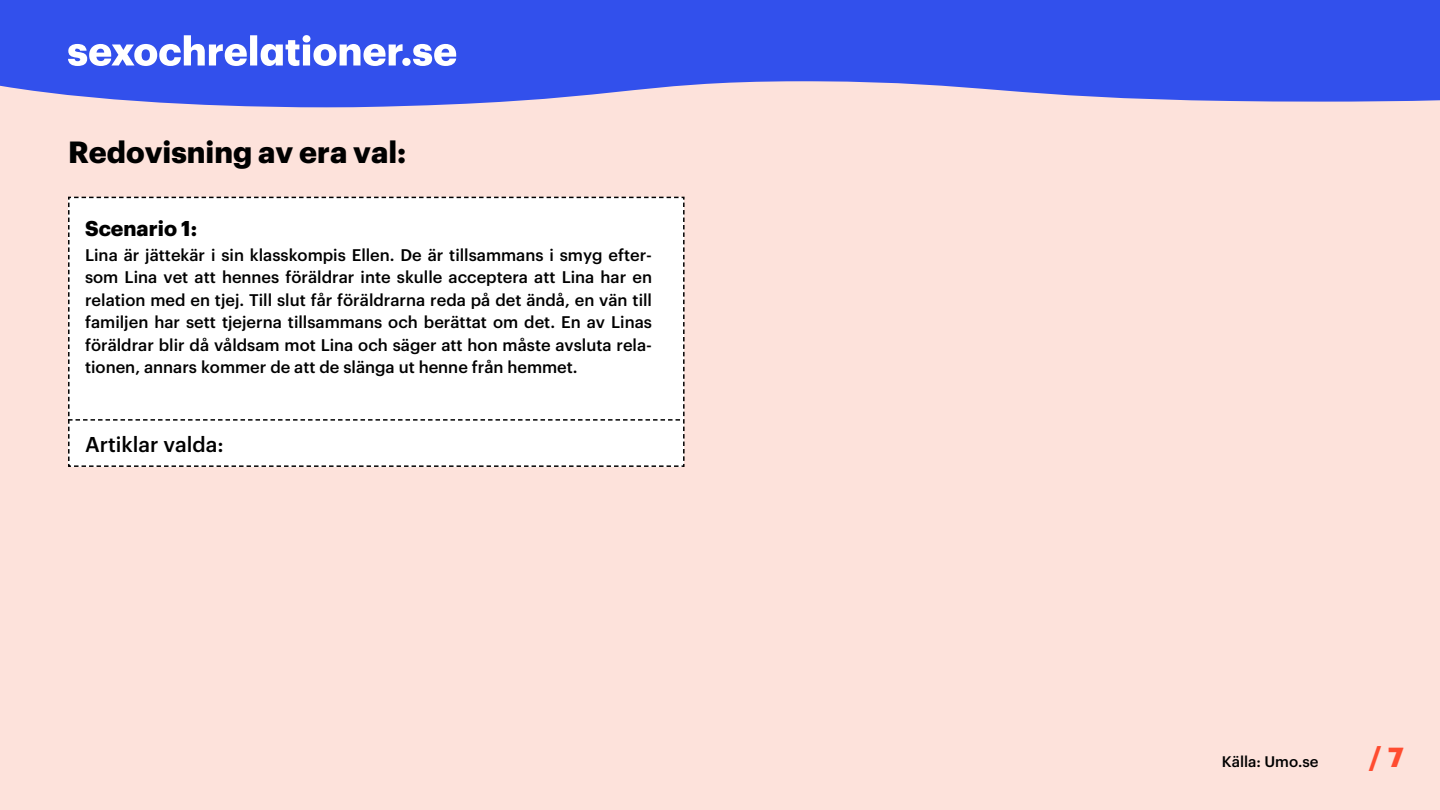
<style>
.page{position:relative;width:1440px;height:810px;background:#fde2db}
.page>*{position:absolute;margin:0;border:0;box-sizing:border-box;transform-origin:0 0}
.t1{font:700 30px "Graphik";color:#000}
.t2{font:700 27px "Graphik";color:#ff4c30}
.t3{font:500 21px "Graphik";color:#000}
.t4{font:700 21px "Graphik";color:#000}
.t5{font:500 16.5px/22.5px "Graphik";color:#000;text-align:justify}
.t6{font:500 15px "Graphik";color:#000}
</style>
<div class="page">
<svg style="left:0;top:0;width:1440px;height:107px;background:#4860ea"></svg>
<svg style="left:68px;top:35px;width:364px;height:31px;background:#8d9df4"></svg>
<div style="left:68px;top:197px;width:617px;height:270px;background:#fff"></div>
<p class="t1" style="left:68px;top:138px;width:340px">Redovisning av era val:</p>
<h3 class="t4" style="left:85px;top:219px;width:114px">Scenario 1:</h3>
<p class="t5" style="left:85px;top:244px;width:568px">Lina är jättekär i sin klasskompis Ellen. De är tillsammans i smyg efter&shy;som Lina vet att hennes föräldrar inte skulle acceptera att Lina har en relation med en tjej. Till slut får föräldrarna reda på det ändå, en vän till familjen har sett tjejerna tillsammans och berättat om det. En av Linas föräldrar blir då våldsam mot Lina och säger att hon måste avsluta rela&shy;tionen, annars kommer de att de slänga ut henne från hemmet.</p>
<h2 class="t3" style="left:85px;top:435px;width:140px">Artiklar valda:</h2>
<p class="t6" style="left:1222px;top:754px;width:98px">Källa: Umo.se</p>
<h1 class="t2" style="left:1370px;top:745px;width:36px">/ 7</h1>
</div>
